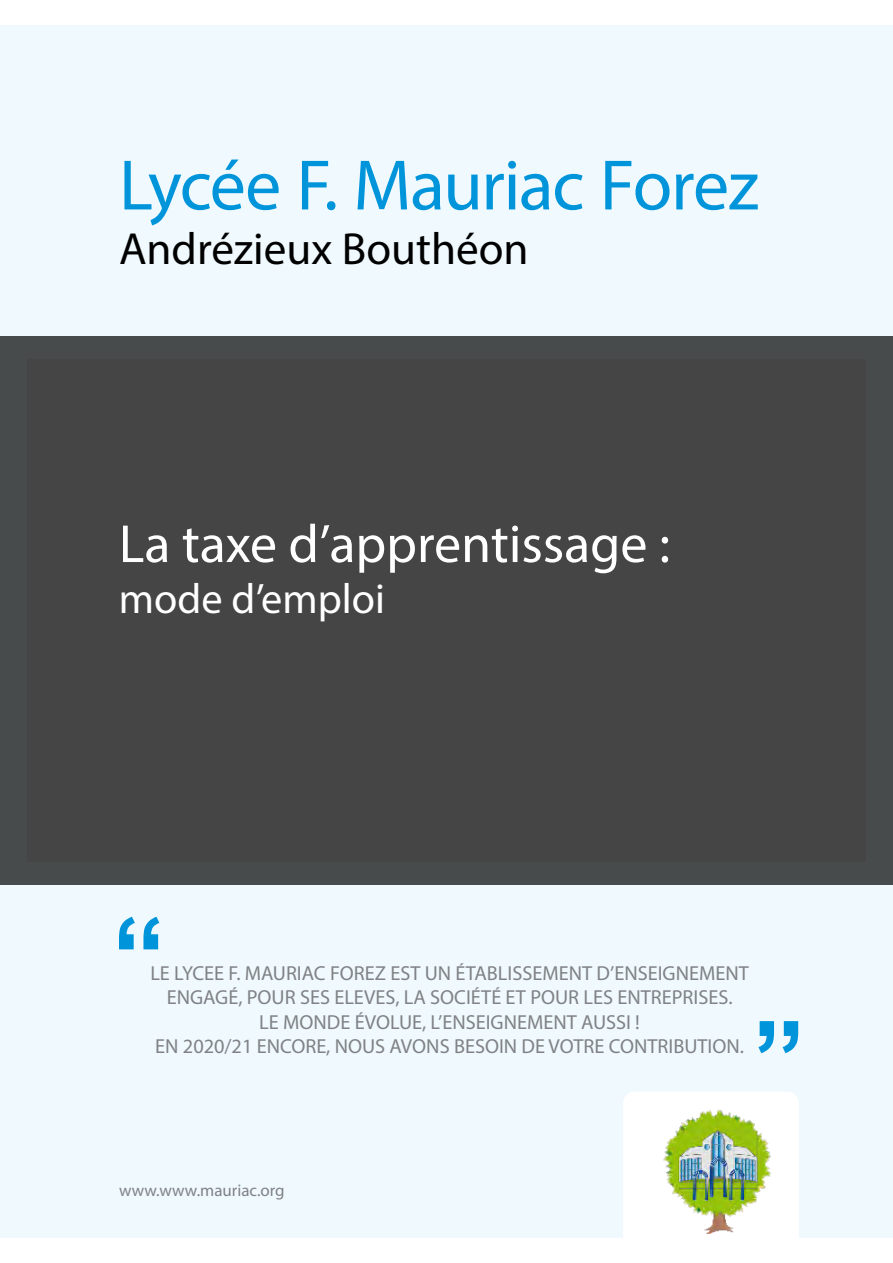
<style>
.page{position:relative;width:893px;height:1263px;background:#fff}
.page>*{position:absolute;margin:0;border:0;box-sizing:border-box;transform-origin:0 0}
.t1{font:72px "Myriad Pro";letter-spacing:-.02em;color:#0095da}
.t2{font:54px "Myriad Pro";color:#fff}
.t3{font:45.15px "Myriad Pro";color:#000}
.t4{font:42.3px "Myriad Pro";color:#fff}
.t5{font:20.25px/24.3px "Myriad Pro";color:#808285;text-align:center}
.t6{font:16.95px "Myriad Pro";color:#808285}
</style>
<div class="page">
<div style="left:0;top:25px;width:893px;height:1212px;background:#eff9fe"></div>
<div style="left:623px;top:1091px;width:176px;height:160px;background:#fff;border-radius:12px"></div>
<div style="left:0;top:336px;width:893px;height:549px;background:#454546"></div>
<svg style="left:758px;top:1021px;width:40px;height:32px"></svg>
<svg style="left:119px;top:917px;width:40px;height:32px"></svg>
<img style="left:663px;top:1109px;width:108px;height:125px">
<h1 class="t1" style="left:119px;top:141px;width:641px">Lycée F. Mauriac Forez</h1>
<h3 class="t3" style="left:119px;top:221px;width:411px">Andrézieux Bouthéon</h3>
<h2 class="t2" style="left:119px;top:511px;width:553px">La taxe d’apprentissage :</h2>
<h3 class="t4" style="left:119px;top:572px;width:267px">mode d’emploi</h3>
<p class="t5" style="left:150px;top:960px;width:600px">LE LYCEE F. MAURIAC FOREZ EST UN ÉTABLISSEMENT D’ENSEIGNEMENT ENGAGÉ, POUR SES ELEVES, LA SOCIÉTÉ ET POUR LES ENTREPRISES.<br>LE MONDE ÉVOLUE, L’ENSEIGNEMENT AUSSI !<br>EN 2020/21 ENCORE, NOUS AVONS BESOIN DE VOTRE CONTRIBUTION.</p>
<p class="t6" style="left:119px;top:1180px;width:167px">www.www.mauriac.org</p>
</div>
